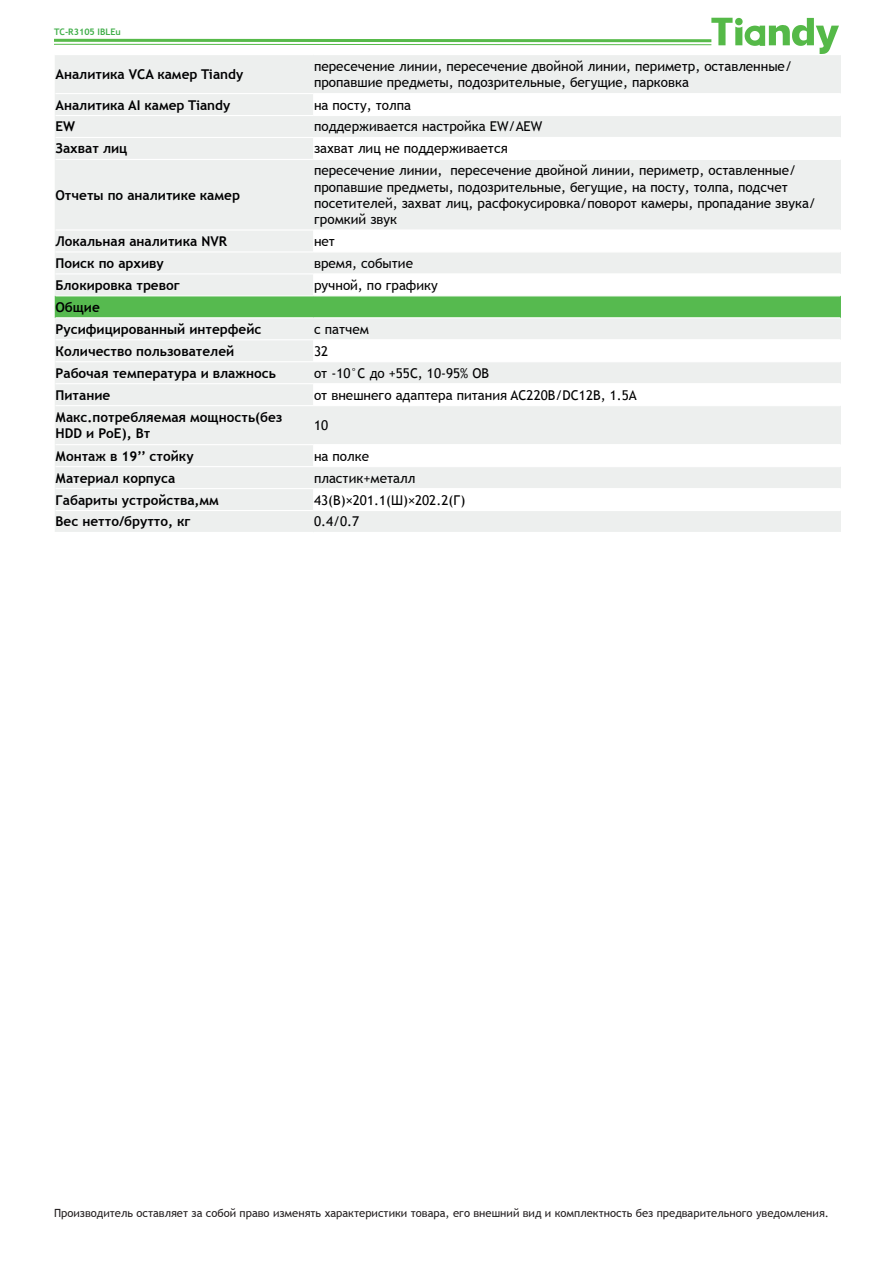
<style>
.page{position:relative;width:893px;height:1263px;background:#fff}
.page>*{position:absolute;margin:0;border:0;box-sizing:border-box;transform-origin:0 0}
.t1{font:13.5px/16.2px "Trebuchet MS";color:#000001}
.t2{font:700 13.5px/21.9px "Trebuchet MS";color:#000001}
.t3{font:11.25px "Trebuchet MS";color:#231f20}
.t4{font:700 9px "Trebuchet MS";color:#40ae49}
</style>
<div class="page">
<svg style="left:711px;top:18px;width:128px;height:36px"></svg>
<hr style="left:54px;top:39px;width:657px;height:3px;background:#57ba4a">
<hr style="left:54px;top:44px;width:657px;height:1px;background:#57ba4a">
<div style="left:55px;top:55px;width:786px;height:477px;background:#edefee"></div>
<svg style="left:313px;top:94px;width:528px;height:416px;fill:#edefee"></svg>
<div style="left:55px;top:296px;width:786px;height:22px;background:#56ba4f"></div>
<hr style="left:56px;top:93px;width:257px;height:1px;background:#fff">
<hr style="left:313px;top:93px;width:527px;height:1px;background:#fff">
<hr style="left:56px;top:115px;width:257px;height:1px;background:#fff">
<hr style="left:313px;top:115px;width:527px;height:1px;background:#fff">
<hr style="left:56px;top:137px;width:257px;height:1px;background:#fff">
<hr style="left:313px;top:137px;width:527px;height:1px;background:#fff">
<hr style="left:56px;top:159px;width:257px;height:1px;background:#fff">
<hr style="left:313px;top:159px;width:527px;height:1px;background:#fff">
<hr style="left:56px;top:229px;width:257px;height:2px;background:#fff">
<hr style="left:313px;top:229px;width:527px;height:2px;background:#fff">
<hr style="left:56px;top:251px;width:257px;height:1px;background:#fff">
<hr style="left:313px;top:251px;width:527px;height:1px;background:#fff">
<hr style="left:56px;top:273px;width:257px;height:1px;background:#fff">
<hr style="left:313px;top:273px;width:527px;height:1px;background:#fff">
<hr style="left:56px;top:295px;width:257px;height:1px;background:#fff">
<hr style="left:313px;top:295px;width:527px;height:1px;background:#fff">
<hr style="left:56px;top:317px;width:257px;height:1px;background:#fff">
<hr style="left:313px;top:317px;width:527px;height:1px;background:#fff">
<hr style="left:56px;top:339px;width:257px;height:1px;background:#fff">
<hr style="left:313px;top:339px;width:527px;height:1px;background:#fff">
<hr style="left:56px;top:361px;width:257px;height:1px;background:#fff">
<hr style="left:313px;top:361px;width:527px;height:1px;background:#fff">
<hr style="left:56px;top:383px;width:257px;height:1px;background:#fff">
<hr style="left:313px;top:383px;width:527px;height:1px;background:#fff">
<hr style="left:56px;top:405px;width:257px;height:1px;background:#fff">
<hr style="left:313px;top:405px;width:527px;height:1px;background:#fff">
<hr style="left:56px;top:444px;width:257px;height:1px;background:#fff">
<hr style="left:313px;top:444px;width:527px;height:1px;background:#fff">
<hr style="left:56px;top:466px;width:257px;height:1px;background:#fff">
<hr style="left:313px;top:466px;width:527px;height:1px;background:#fff">
<hr style="left:56px;top:488px;width:257px;height:1px;background:#fff">
<hr style="left:313px;top:488px;width:527px;height:1px;background:#fff">
<hr style="left:56px;top:510px;width:257px;height:1px;background:#fff">
<hr style="left:313px;top:510px;width:527px;height:1px;background:#fff">
<p class="t4" style="left:54px;top:26px;width:68px">TC-R3105 IBLEu</p>
<p class="t2" style="left:56px;top:63px;width:189px">Аналитика VCA камер Tiandy</p>
<p class="t1" style="left:314px;top:58px;width:480px">пересечение линии, пересечение двойной линии, периметр, оставленные/ пропавшие предметы, подозрительные, бегущие, парковка</p>
<p class="t2" style="left:56px;top:94px;width:176px">Аналитика AI камер Tiandy</p>
<p class="t1" style="left:314px;top:97px;width:98px">на посту, толпа</p>
<p class="t2" style="left:56px;top:116px;width:21px">EW</p>
<p class="t1" style="left:314px;top:119px;width:230px">поддерживается настройка EW/AEW</p>
<p class="t2" style="left:56px;top:138px;width:73px">Захват лиц</p>
<p class="t1" style="left:314px;top:141px;width:195px">захват лиц не поддерживается</p>
<p class="t2" style="left:56px;top:184px;width:186px">Отчеты по аналитике камер</p>
<p class="t1" style="left:314px;top:163px;width:503px">пересечение линии, пересечение двойной линии, периметр, оставленные/ пропавшие предметы, подозрительные, бегущие, на посту, толпа, подсчет посетителей, захват лиц, расфокусировка/поворот камеры, пропадание звука/ громкий звук</p>
<p class="t2" style="left:56px;top:230px;width:173px">Локальная аналитика NVR</p>
<p class="t1" style="left:314px;top:233px;width:23px">нет</p>
<p class="t2" style="left:56px;top:252px;width:110px">Поиск по архиву</p>
<p class="t1" style="left:314px;top:255px;width:101px">время, событие</p>
<p class="t2" style="left:56px;top:274px;width:126px">Блокировка тревог</p>
<p class="t1" style="left:314px;top:277px;width:125px">ручной, по графику</p>
<p class="t2" style="left:56px;top:296px;width:207px">Общие<br>Русифицированный интерфейс</p>
<p class="t1" style="left:314px;top:321px;width:56px">с патчем</p>
<p class="t2" style="left:56px;top:340px;width:180px">Количество пользователей</p>
<p class="t1" style="left:314px;top:343px;width:16px">32</p>
<p class="t2" style="left:56px;top:362px;width:222px">Рабочая температура и влажнось</p>
<p class="t1" style="left:314px;top:365px;width:177px">от -10°С до +55С, 10-95% ОВ</p>
<p class="t2" style="left:56px;top:384px;width:56px">Питание</p>
<p class="t1" style="left:314px;top:387px;width:324px">от внешнего адаптера питания AC220В/DC12В, 1.5A</p>
<p class="t2" style="left:56px;top:409px;width:228px;line-height:16.2px">Макс.потребляемая мощность(без<br>HDD и РоЕ), Вт</p>
<p class="t1" style="left:314px;top:417px;width:16px">10</p>
<p class="t2" style="left:56px;top:445px;width:140px">Монтаж в 19’’ стойку</p>
<p class="t1" style="left:314px;top:448px;width:57px">на полке</p>
<p class="t2" style="left:56px;top:467px;width:121px">Материал корпуса</p>
<p class="t1" style="left:314px;top:470px;width:103px">пластик+металл</p>
<p class="t2" style="left:56px;top:489px;width:165px">Габариты устройства,мм</p>
<p class="t1" style="left:314px;top:492px;width:153px">43(В)×201.1(Ш)×202.2(Г)</p>
<p class="t2" style="left:56px;top:511px;width:137px">Вес нетто/брутто, кг</p>
<p class="t1" style="left:314px;top:514px;width:47px">0.4/0.7</p>
<p class="t3" style="left:54px;top:1206px;width:776px">Производитель оставляет за собой право изменять характеристики товара, его внешний вид и комплектность без предварительного уведомления.</p>
</div>
